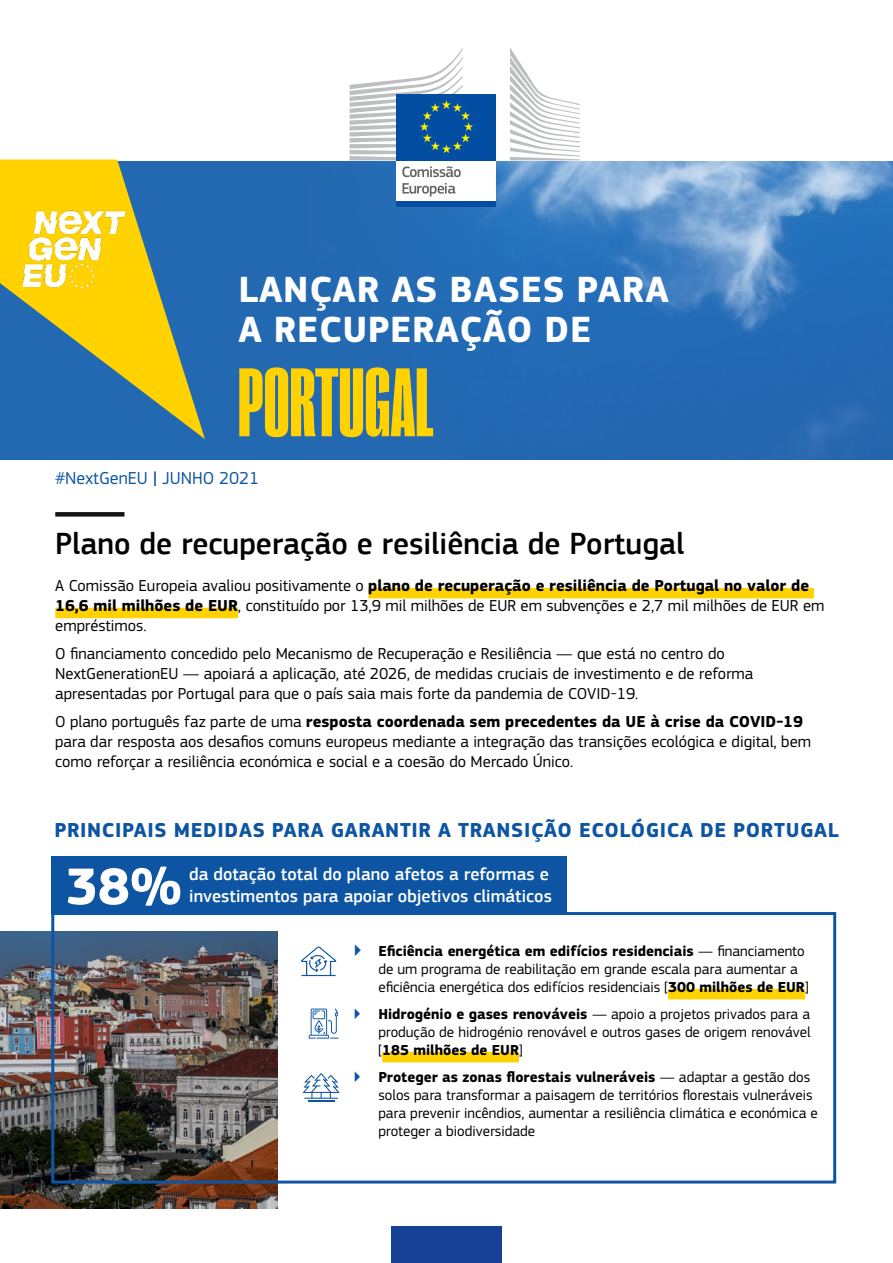
<style>
.page{position:relative;width:893px;height:1263px;background:#fff}
.page>*{position:absolute;margin:0;border:0;box-sizing:border-box;transform-origin:0 0}
.t1{font:900 99.3px "Right Grotesk Tall";color:#ffd200}
.t2{font:700 54px "EC Square Sans Pro";color:#fff}
.TITLE_H1{font:700 37.95px/39.8px "EC Square Sans Pro";letter-spacing:.02em;color:#fff}
.Title_1{font:500 31.5px "EC Square Sans Pro";color:#000}
.Title_of_the_boxes{font:700 21px "EC Square Sans Pro";letter-spacing:.03em;color:#0d55a3}
.t3{font:500 18px "EC Square Sans Pro";color:#fff}
.Info_bottom_header{font:18px "EC Square Sans Pro";color:#0d55a3}
.Body_Text{font:16.5px/19.8px "EC Square Sans Pro";color:#000}
.t4{font:15px/18px "EC Square Sans Pro";color:#000}
.s1{font-weight:500;font-style:italic}
.s2{font-weight:700}
.s3{font-size:16.5px;color:#0d55a3}
.s4{color:#0d55a3}
</style>
<div class="page">
<div style="left:391px;top:1226px;width:111px;height:37px;background:#164194"></div>
<img style="left:511px;top:160px;width:382px;height:300px">
<div style="left:0;top:157px;width:511px;height:303px;background:#2369b1"></div>
<div style="left:0;top:0;width:893px;height:160px;background:#fff"></div>
<div style="left:368px;top:588px;width:446px;height:10px;background:#ffd200"></div>
<div style="left:55px;top:608px;width:183px;height:10px;background:#ffd200"></div>
<div style="left:55px;top:512px;width:69px;height:5px;background:#131416"></div>
<img style="left:0;top:931px;width:278px;height:277px">
<div style="left:51px;top:912px;width:785px;height:271px;border:3px solid #0d55a3"></div>
<div style="left:668px;top:989px;width:137px;height:10px;background:#ffd200"></div>
<div style="left:382px;top:1052px;width:137px;height:10px;background:#ffd200"></div>
<div style="left:51px;top:856px;width:515px;height:57px;background:#0d55a3"></div>
<svg style="left:301px;top:946px;width:35px;height:30px"></svg>
<svg style="left:309px;top:1008px;width:30px;height:31px"></svg>
<svg style="left:302px;top:1073px;width:38px;height:29px"></svg>
<svg style="left:0;top:160px;width:205px;height:279px"></svg>
<img style="left:18px;top:207px;width:111px;height:87px">
<div style="left:397px;top:158px;width:99px;height:44px;background:#fff"></div>
<div style="left:397px;top:94px;width:99px;height:66px;background:#034ea2"></div>
<svg style="left:350px;top:48px;width:123px;height:112px"></svg>
<div style="left:397px;top:201px;width:99px;height:6px;background:#034ea2"></div>
<svg style="left:510px;top:48px;width:70px;height:112px"></svg>
<svg style="left:402px;top:166px;width:59px;height:11px"></svg>
<svg style="left:402px;top:183px;width:54px;height:13px"></svg>
<p class="TITLE_H1" style="left:238px;top:271px;width:432px">LANÇAR AS BASES PARA<br>A RECUPERAÇÃO DE</p>
<p class="t1" style="left:238px;top:353px;width:197px">PORTUGAL</p>
<p class="Info_bottom_header" style="left:55px;top:467px;width:206px">#NextGenEU <span class="s1">|</span> JUNHO 2021</p>
<p class="Title_1" style="left:55px;top:526px;width:631px">Plano de recuperação e resiliência de Portugal</p>
<p class="Body_Text" style="left:55px;top:576px;width:771px">A Comissão Europeia avaliou positivamente o <span class="s2">plano de recuperação e resiliência de Portugal no valor de<br>16,6 mil milhões de EUR</span>, constituído por 13,9 mil milhões de EUR em subvenções e 2,7 mil milhões de EUR em empréstimos.</p>
<p class="Body_Text" style="left:55px;top:644px;width:699px">O financiamento concedido pelo Mecanismo de Recuperação e Resiliência — que está no centro do<br>NextGenerationEU — apoiará a aplicação, até 2026, de medidas cruciais de investimento e de reforma apresentadas por Portugal para que o país saia mais forte da pandemia de COVID-19.</p>
<p class="Body_Text" style="left:55px;top:712px;width:757px">O plano português faz parte de uma <span class="s2">resposta coordenada sem precedentes da UE à crise da COVID-19 </span>para dar resposta aos desafios comuns europeus mediante a integração das transições ecológica e digital, bem como reforçar a resiliência económica e social e a coesão do Mercado Único.</p>
<p class="Title_of_the_boxes" style="left:54px;top:817px;width:786px">PRINCIPAIS MEDIDAS PARA GARANTIR A TRANSIÇÃO ECOLÓGICA DE PORTUGAL</p>
<p class="t2" style="left:66px;top:854px;width:118px">38%</p>
<p class="t3" style="left:189px;top:864px;width:361px">da dotação total do plano afetos a reformas e</p>
<p class="t3" style="left:189px;top:885px;width:364px">investimentos para apoiar objetivos climáticos</p>
<p class="t4" style="left:378px;top:942px;width:432px;text-indent:-26px"><span class="s3">▶</span> <span class="s2">Eficiência energética em edifícios residenciais</span> — financiamento de um programa de reabilitação em grande escala para aumentar a eficiência energética dos edifícios residenciais [<span class="s2">300 milhões de EUR</span>]</p>
<p class="t4" style="left:378px;top:1005px;width:434px;text-align:justify;text-indent:-26px"><span class="s4">▶</span> <span class="s2">Hidrogénio e gases renováveis</span> — apoio a projetos privados para a produção de hidrogénio renovável e outros gases de origem renovável [<span class="s2">185 milhões de EUR</span>]</p>
<p class="t4" style="left:378px;top:1068px;width:441px;text-indent:-26px"><span class="s4">▶</span> <span class="s2">Proteger as zonas florestais vulneráveis</span> — adaptar a gestão dos solos para transformar a paisagem de territórios florestais vulneráveis para prevenir incêndios, aumentar a resiliência climática e económica e proteger a biodiversidade</p>
</div>
